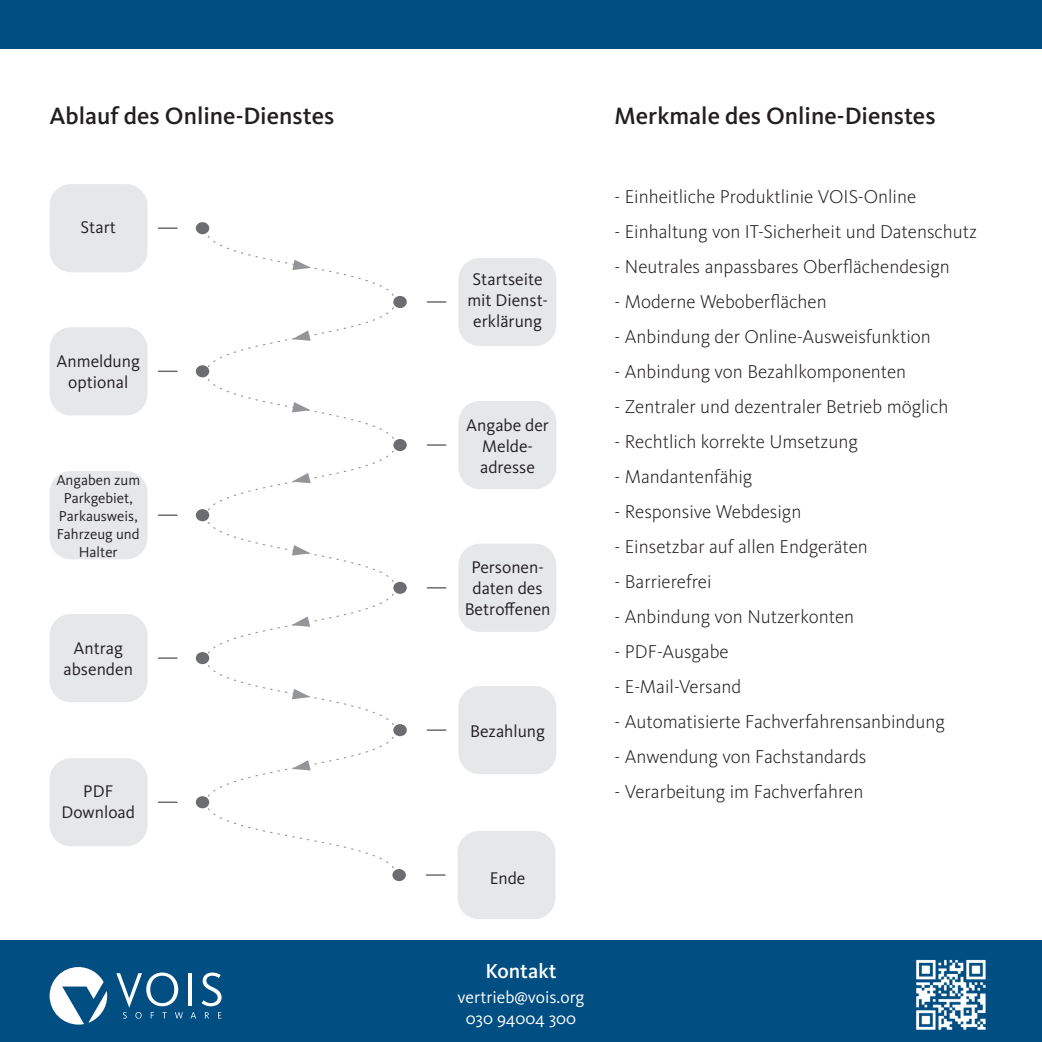
<style>
.page{position:relative;width:1042px;height:1042px;background:#fff}
.page>*{position:absolute;margin:0;border:0;box-sizing:border-box;transform-origin:0 0}
.t1{font:500 24.5px "Kievit OT";color:#231f20}
.t2{font:500 21px "Kievit OT";color:#fff}
.t3{font:300 19.25px "Kievit OT";color:#231f20}
.t4{font:17.5px/21px "Kievit OT";color:#231f20;text-align:center}
.t5{font:17.5px/21px "Kievit OT";color:#fff;text-align:center}
.t6{font:14.88px/17.8px "Kievit OT";color:#231f20;text-align:center}
</style>
<div class="page">
<div style="left:393px;top:439px;width:14px;height:12px;background:#6c6d70;border-radius:50%"></div>
<div style="left:196px;top:365px;width:13px;height:12px;background:#6c6d70;border-radius:50%"></div>
<div style="left:393px;top:296px;width:14px;height:12px;background:#6c6d70;border-radius:50%"></div>
<div style="left:196px;top:509px;width:13px;height:12px;background:#6c6d70;border-radius:50%"></div>
<div style="left:393px;top:582px;width:14px;height:12px;background:#6c6d70;border-radius:50%"></div>
<div style="left:196px;top:652px;width:13px;height:12px;background:#6c6d70;border-radius:50%"></div>
<div style="left:393px;top:724px;width:14px;height:12px;background:#6c6d70;border-radius:50%"></div>
<div style="left:50px;top:471px;width:97px;height:88px;background:#e6e7e9;border-radius:21px"></div>
<svg style="left:158px;top:514px;width:19px;height:2px"></svg>
<div style="left:50px;top:614px;width:97px;height:88px;background:#e6e7e9;border-radius:21px"></div>
<svg style="left:158px;top:657px;width:19px;height:2px"></svg>
<div style="left:50px;top:758px;width:97px;height:88px;background:#e6e7e9;border-radius:21px"></div>
<svg style="left:158px;top:801px;width:19px;height:2px"></svg>
<div style="left:458px;top:686px;width:98px;height:88px;background:#e6e7e9;border-radius:21px"></div>
<svg style="left:427px;top:729px;width:19px;height:2px"></svg>
<div style="left:457px;top:831px;width:98px;height:88px;background:#e6e7e9;border-radius:21px"></div>
<svg style="left:426px;top:874px;width:19px;height:2px"></svg>
<div style="left:458px;top:544px;width:98px;height:88px;background:#e6e7e9;border-radius:21px"></div>
<svg style="left:427px;top:587px;width:19px;height:1px"></svg>
<div style="left:458px;top:401px;width:98px;height:88px;background:#e6e7e9;border-radius:21px"></div>
<svg style="left:427px;top:444px;width:19px;height:2px"></svg>
<div style="left:458px;top:258px;width:98px;height:88px;background:#e6e7e9;border-radius:21px"></div>
<svg style="left:427px;top:301px;width:19px;height:2px"></svg>
<div style="left:50px;top:327px;width:97px;height:88px;background:#e6e7e9;border-radius:21px"></div>
<svg style="left:158px;top:370px;width:19px;height:2px"></svg>
<div style="left:50px;top:184px;width:97px;height:88px;background:#e6e7e9;border-radius:21px"></div>
<svg style="left:158px;top:227px;width:19px;height:2px"></svg>
<div style="left:196px;top:222px;width:13px;height:12px;background:#6c6d70;border-radius:50%"></div>
<svg style="left:208px;top:235px;width:188px;height:64px"></svg>
<svg style="left:205px;top:307px;width:189px;height:64px"></svg>
<svg style="left:205px;top:450px;width:189px;height:64px"></svg>
<svg style="left:205px;top:593px;width:189px;height:63px"></svg>
<svg style="left:205px;top:736px;width:189px;height:64px"></svg>
<svg style="left:208px;top:379px;width:188px;height:63px"></svg>
<svg style="left:208px;top:522px;width:188px;height:63px"></svg>
<svg style="left:208px;top:665px;width:188px;height:64px"></svg>
<div style="left:196px;top:796px;width:13px;height:12px;background:#6c6d70;border-radius:50%"></div>
<div style="left:392px;top:869px;width:14px;height:12px;background:#6c6d70;border-radius:50%"></div>
<div style="left:0;top:0;width:1042px;height:49px;background:#014e83"></div>
<div style="left:0;top:940px;width:1042px;height:102px;background:#014e83"></div>
<svg style="left:50px;top:967px;width:57px;height:57px"></svg>
<hr style="left:188px;top:973px;width:3px;height:32px;background:#fff">
<svg style="left:202px;top:972px;width:20px;height:34px"></svg>
<svg style="left:116px;top:972px;width:67px;height:46px"></svg>
<svg style="left:191px;top:1012px;width:5px;height:6px"></svg>
<svg style="left:205px;top:1012px;width:4px;height:6px"></svg>
<svg style="left:218px;top:1012px;width:3px;height:6px"></svg>
<img style="left:916px;top:959px;width:70px;height:71px">
<p class="t1" style="left:50px;top:101px;width:286px">Ablauf des Online-Dienstes</p>
<p class="t1" style="left:614px;top:101px;width:322px">Merkmale des Online-Dienstes</p>
<p class="t4" style="left:81px;top:216px;width:37px">Start</p>
<p class="t4" style="left:57px;top:350px;width:85px">Anmeldung optional</p>
<p class="t6" style="left:56px;top:471px;width:85px">Angaben zum<br>Parkgebiet,<br>Parkausweis,<br>Fahrzeug und<br>Halter</p>
<p class="t4" style="left:64px;top:638px;width:71px">Antrag absenden</p>
<p class="t4" style="left:62px;top:780px;width:75px">PDF<br>Download</p>
<p class="t4" style="left:467px;top:268px;width:82px">Startseite mit Dienst&shy;erklärung</p>
<p class="t4" style="left:466px;top:415px;width:84px">Angabe der<br>Melde&shy;adresse</p>
<p class="t4" style="left:465px;top:556px;width:87px">Personen&shy;daten des<br>Betroffenen</p>
<p class="t4" style="left:470px;top:721px;width:76px">Bezahlung</p>
<p class="t4" style="left:490px;top:868px;width:37px">Ende</p>
<p class="t2" style="left:485px;top:958px;width:73px">Kontakt</p>
<p class="t5" style="left:457px;top:986px;width:128px">vertrieb@vois.org<br>030 94004 300</p>
<p class="t3" style="left:614px;top:185px;width:303px">- Einheitliche Produktlinie VOIS-Online</p>
<p class="t3" style="left:614px;top:220px;width:364px">- Einhaltung von IT-Sicherheit und Datenschutz</p>
<p class="t3" style="left:614px;top:255px;width:337px">- Neutrales anpassbares Oberflächendesign</p>
<p class="t3" style="left:614px;top:290px;width:214px">- Moderne Weboberflächen</p>
<p class="t3" style="left:614px;top:325px;width:318px">- Anbindung der Online-Ausweisfunktion</p>
<p class="t3" style="left:614px;top:360px;width:293px">- Anbindung von Bezahlkomponenten</p>
<p class="t3" style="left:614px;top:395px;width:335px">- Zentraler und dezentraler Betrieb möglich</p>
<p class="t3" style="left:614px;top:430px;width:245px">- Rechtlich korrekte Umsetzung</p>
<p class="t3" style="left:614px;top:465px;width:139px">- Mandantenfähig</p>
<p class="t3" style="left:614px;top:500px;width:188px">- Responsive Webdesign</p>
<p class="t3" style="left:614px;top:535px;width:255px">- Einsetzbar auf allen Endgeräten</p>
<p class="t3" style="left:614px;top:570px;width:98px">- Barrierefrei</p>
<p class="t3" style="left:614px;top:605px;width:241px">- Anbindung von Nutzerkonten</p>
<p class="t3" style="left:614px;top:640px;width:115px">- PDF-Ausgabe</p>
<p class="t3" style="left:614px;top:675px;width:128px">- E-Mail-Versand</p>
<p class="t3" style="left:614px;top:710px;width:332px">- Automatisierte Fachverfahrensanbindung</p>
<p class="t3" style="left:614px;top:745px;width:253px">- Anwendung von Fachstandards</p>
<p class="t3" style="left:614px;top:780px;width:250px">- Verarbeitung im Fachverfahren</p>
</div>
